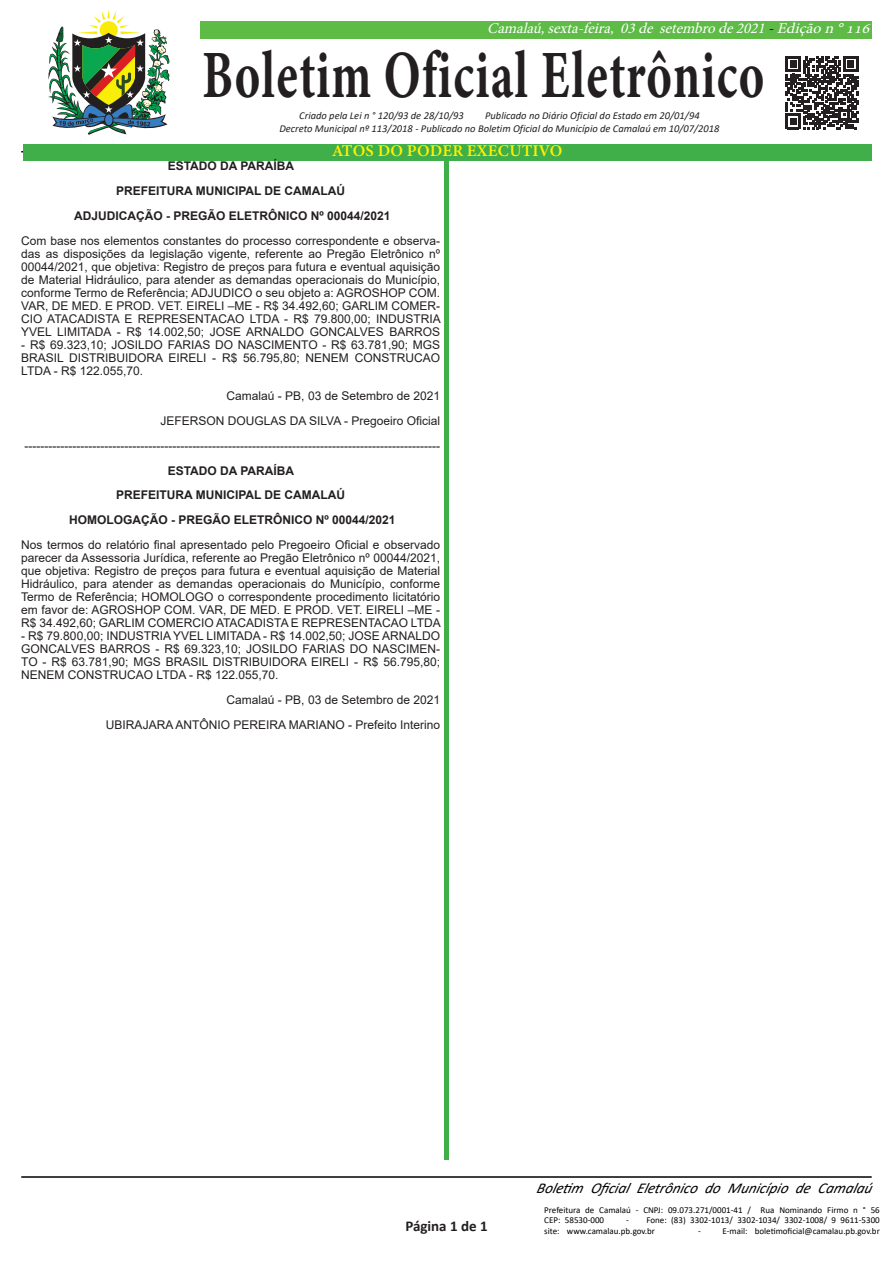
<style>
.page{position:relative;width:893px;height:1263px;background:#fff}
.page>*{position:absolute;margin:0;border:0;box-sizing:border-box;transform-origin:0 0}
.t1{font:67.65px "Minion Variable Concept";letter-spacing:.025em;color:#231f20;scale:.71 1}
.t2{font:16.5px "Minion Variable Concept";letter-spacing:.01em;color:#fff101}
.t3{font:italic 15px "Minion Pro";color:#fff}
.t4{font:italic 15px "Calibri";color:#000}
.t5{font:700 15px "Calibri";color:#231f20}
.Normal__Web{font:12px/12.9px "Arial";color:#231f20;text-align:justify}
.Normal__Web-2{font:700 12px "Arial";color:#231f20}
.t6{font:italic 10.5px "Calibri";color:#231f20}
.t7{font:9px/10.5px "Calibri";color:#000}
.s1{color:#000}
</style>
<div class="page">
<div style="left:21px;top:21px;width:851px;height:17px;background:#5dbb46"></div>
<hr style="left:21px;top:1176px;width:851px;height:2px;background:#000">
<div style="left:444px;top:48px;width:5px;height:1112px;background:#40ae49"></div>
<div style="left:19px;top:9px;width:181px;height:132px;background:#fff"></div>
<div style="left:425px;top:40px;width:38px;height:121px;background:#fff"></div>
<hr style="left:21px;top:151px;width:851px;height:1px;background:#000">
<svg style="left:48px;top:10px;width:122px;height:125px"></svg>
<svg style="left:104px;top:113px;width:10px;height:14px"></svg>
<div style="left:105px;top:114px;width:8px;height:11px;background:#377dc1;border-radius:50%"></div>
<div style="left:23px;top:144px;width:849px;height:17px;background:#40ae49"></div>
<svg style="left:786px;top:56px;width:72px;height:73px"></svg>
<p class="t3" style="left:487px;top:18px;width:389px">Camalaú,sexta-feira, 03de setembrode2021<span class="s1">-</span>Ediçãon°116</p>
<p class="t1" style="left:202px;top:28px;width:793px">Boletim Oficial Eletrônico</p>
<p class="t6" style="left:299px;top:108px;width:166px">Criado pela Lei n ° 120/93 de 28/10/93</p>
<p class="t6" style="left:485px;top:108px;width:216px">Publicado no Diário Oficial do Estado em 20/01/94</p>
<p class="t6" style="left:279px;top:121px;width:442px">Decreto Municipal nº 113/2018 - Publicado no Boletim Oficial do Município de Camalaú em 10/07/2018</p>
<p class="t2" style="left:333px;top:139px;width:231px">ATOS DO PODER EXECUTIVO</p>
<p class="Normal__Web-2" style="left:168px;top:158px;width:128px">ESTADO DA PARAÍBA</p>
<p class="Normal__Web-2" style="left:116px;top:183px;width:231px">PREFEITURA MUNICIPAL DE CAMALAÚ</p>
<p class="Normal__Web-2" style="left:74px;top:208px;width:318px">ADJUDICAÇÃO - PREGÃO ELETRÔNICO Nº 00044/2021</p>
<p class="Normal__Web" style="left:21px;top:234px;width:421px">Com base nos elementos constantes do processo correspondente e observa&shy;das as disposições da legislação vigente, referente ao Pregão Eletrônico nº 00044/2021, que objetiva: Registro de preços para futura e eventual aquisição de Material Hidráulico, para atender as demandas operacionais do Município, conforme Termo de Referência; ADJUDICO o seu objeto a: AGROSHOP COM.<br>VAR, DE MED. E PROD. VET. EIRELI –ME - R$ 34.492,60; GARLIM COMER-CIO ATACADISTA E REPRESENTACAO LTDA - R$ 79.800,00; INDUSTRIA YVEL LIMITADA - R$ 14.002,50; JOSE ARNALDO GONCALVES BARROS</p>
<p class="Normal__Web" style="left:21px;top:338px;width:420px">- R$ 69.323,10; JOSILDO FARIAS DO NASCIMENTO - R$ 63.781,90; MGS BRASIL DISTRIBUIDORA EIRELI - R$ 56.795,80; NENEM CONSTRUCAO LTDA - R$ 122.055,70.</p>
<p class="Normal__Web" style="left:227px;top:389px;width:215px">Camalaú - PB, 03 de Setembro de 2021</p>
<p class="Normal__Web" style="left:160px;top:414px;width:281px">JEFERSON DOUGLAS DA SILVA - Pregoeiro Oficial</p>
<p class="Normal__Web" style="left:24px;top:439px;width:417px">--------------------------------------------------------------------------------------------------------</p>
<p class="Normal__Web-2" style="left:168px;top:462px;width:128px">ESTADO DA PARAÍBA</p>
<p class="Normal__Web-2" style="left:116px;top:487px;width:231px">PREFEITURA MUNICIPAL DE CAMALAÚ</p>
<p class="Normal__Web-2" style="left:69px;top:512px;width:328px">HOMOLOGAÇÃO - PREGÃO ELETRÔNICO Nº 00044/2021</p>
<p class="Normal__Web" style="left:21px;top:539px;width:421px">Nos termos do relatório final apresentado pelo Pregoeiro Oficial e observado parecer da Assessoria Jurídica, referente ao Pregão Eletrônico nº 00044/2021, que objetiva: Registro de preços para futura e eventual aquisição de Material Hidráulico, para atender as demandas operacionais do Município, conforme Termo de Referência; HOMOLOGO o correspondente procedimento licitatório em favor de: AGROSHOP COM. VAR, DE MED. E PROD. VET. EIRELI –ME - R$ 34.492,60; GARLIM COMERCIO ATACADISTA E REPRESENTACAO LTDA</p>
<p class="Normal__Web" style="left:21px;top:629px;width:420px">- R$ 79.800,00; INDUSTRIA YVEL LIMITADA - R$ 14.002,50; JOSE ARNALDO GONCALVES BARROS - R$ 69.323,10; JOSILDO FARIAS DO NASCIMEN-TO - R$ 63.781,90; MGS BRASIL DISTRIBUIDORA EIRELI - R$ 56.795,80; NENEM CONSTRUCAO LTDA - R$ 122.055,70.</p>
<p class="Normal__Web" style="left:227px;top:693px;width:215px">Camalaú - PB, 03 de Setembro de 2021</p>
<p class="Normal__Web" style="left:106px;top:718px;width:336px">UBIRAJARA ANTÔNIO PEREIRA MARIANO - Prefeito Interino</p>
<p class="t5" style="left:405px;top:1215px;width:84px">Página 1 de 1</p>
<p class="t4" style="left:536px;top:1178px;width:342px">Boletim Oficial Eletrônico do Município de Camalaú</p>
<p class="t7" style="left:544px;top:1204px;width:337px">Prefeitura de Camalaú - CNPJ: 09.073.271/0001-41 / Rua Nominando Firmo n ° 56<br>CEP: 58530-000</p>
<p class="t7" style="left:544px;top:1214px;width:337px;text-indent:82px">- Fone: (83) 3302-1013/ 3302-1034/ 3302-1008/ 9 9611-5300 site: www.camalau.pb.gov.br</p>
<p class="t7" style="left:698px;top:1225px;width:183px">- E-mail: boletimoficial@camalau.pb.gov.br</p>
</div>
